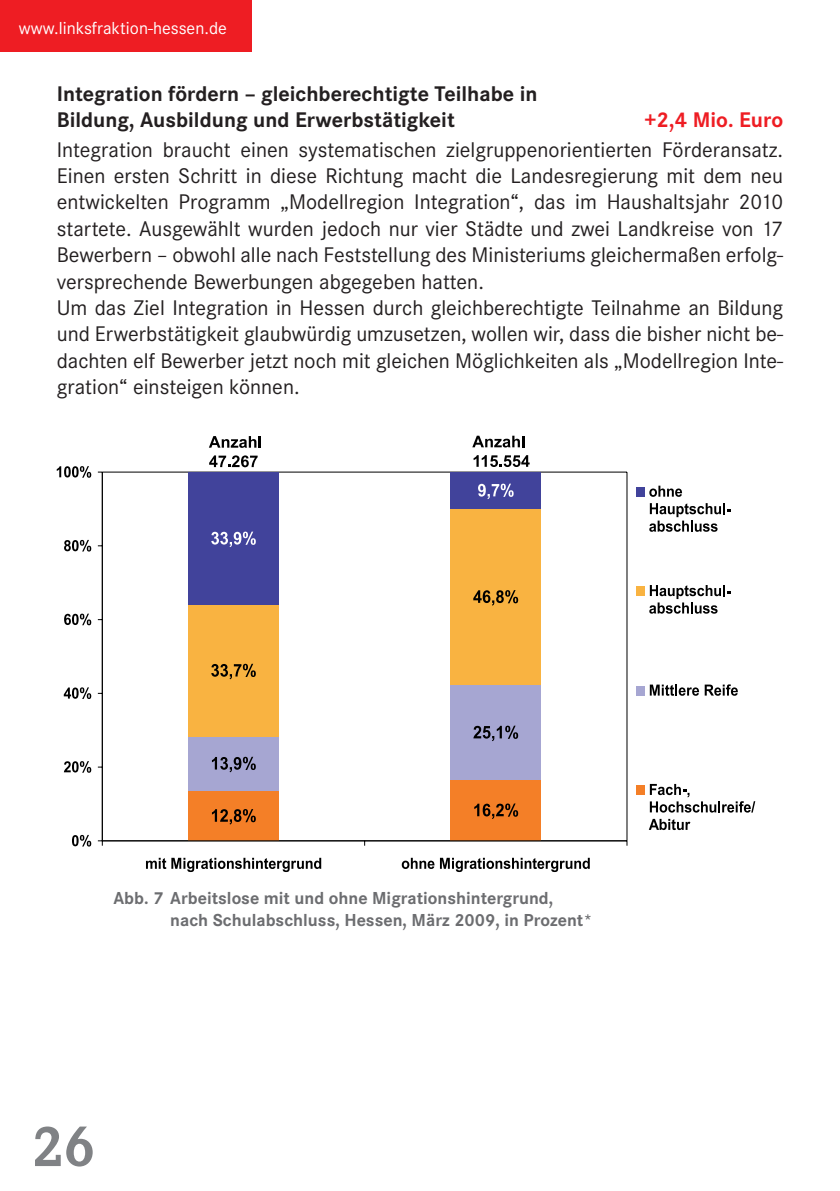
<style>
.page{position:relative;width:840px;height:1191px;background:#fff}
.page>*{position:absolute;margin:0;border:0;box-sizing:border-box;transform-origin:0 0}
.t1{font:700 60px "Corporate E";color:#808285}
.t2{font:22px/26.4px "Corporate S";color:#231f20}
.t3{font:700 22px/26.4px "Corporate S";color:#231f20}
.t4{font:700 22px "Corporate S";color:#ee1d23}
.t5{font:700 18px/21.6px "Corporate S";color:#6c6d70}
.t6{font:18px "Corporate S";color:#fff}
</style>
<div class="page">
<div style="left:0;top:0;width:251px;height:51px;background:#ee1d23"></div>
<svg style="left:209px;top:436px;width:52px;height:12px"></svg>
<svg style="left:209px;top:455px;width:48px;height:12px"></svg>
<svg style="left:472px;top:436px;width:52px;height:11px"></svg>
<svg style="left:473px;top:455px;width:56px;height:12px"></svg>
<hr style="left:102px;top:472px;width:524px;height:1px;background:#000">
<hr style="left:626px;top:472px;width:1px;height:369px;background:#000">
<div style="left:188px;top:790px;width:90px;height:51px;background:#f47f27"></div>
<div style="left:450px;top:779px;width:90px;height:62px;background:#f47f27"></div>
<div style="left:188px;top:736px;width:90px;height:54px;background:#a6a6d2"></div>
<div style="left:450px;top:685px;width:90px;height:94px;background:#a6a6d2"></div>
<div style="left:188px;top:604px;width:90px;height:132px;background:#f9b341"></div>
<div style="left:450px;top:508px;width:90px;height:177px;background:#f9b341"></div>
<div style="left:188px;top:472px;width:90px;height:132px;background:#41439b"></div>
<div style="left:450px;top:472px;width:90px;height:36px;background:#41439b"></div>
<hr style="left:102px;top:472px;width:1px;height:369px;background:#000">
<hr style="left:102px;top:840px;width:524px;height:1px;background:#000">
<svg style="left:98px;top:840px;width:5px;height:5px"></svg>
<svg style="left:212px;top:809px;width:44px;height:15px"></svg>
<svg style="left:474px;top:803px;width:44px;height:16px"></svg>
<svg style="left:212px;top:757px;width:44px;height:15px"></svg>
<svg style="left:473px;top:725px;width:45px;height:16px"></svg>
<svg style="left:211px;top:664px;width:45px;height:15px"></svg>
<svg style="left:473px;top:590px;width:45px;height:15px"></svg>
<svg style="left:211px;top:531px;width:45px;height:16px"></svg>
<svg style="left:478px;top:483px;width:35px;height:16px"></svg>
<svg style="left:72px;top:835px;width:19px;height:11px"></svg>
<svg style="left:64px;top:761px;width:27px;height:11px"></svg>
<svg style="left:64px;top:687px;width:27px;height:12px"></svg>
<svg style="left:64px;top:613px;width:27px;height:12px"></svg>
<svg style="left:64px;top:540px;width:27px;height:11px"></svg>
<svg style="left:57px;top:466px;width:34px;height:12px"></svg>
<svg style="left:146px;top:857px;width:175px;height:15px"></svg>
<svg style="left:401px;top:857px;width:188px;height:15px"></svg>
<div style="left:636px;top:487px;width:9px;height:9px;background:#41439b"></div>
<svg style="left:649px;top:485px;width:32px;height:12px"></svg>
<svg style="left:649px;top:503px;width:81px;height:29px"></svg>
<div style="left:636px;top:586px;width:9px;height:10px;background:#f9b341"></div>
<svg style="left:649px;top:585px;width:81px;height:28px"></svg>
<div style="left:636px;top:685px;width:9px;height:10px;background:#a6a6d2"></div>
<svg style="left:649px;top:684px;width:49px;height:12px"></svg>
<svg style="left:704px;top:684px;width:33px;height:12px"></svg>
<div style="left:636px;top:785px;width:9px;height:10px;background:#f47f27"></div>
<svg style="left:649px;top:784px;width:105px;height:28px"></svg>
<svg style="left:648px;top:819px;width:42px;height:11px"></svg>
<p class="t6" style="left:19px;top:18px;width:209px">www.linksfraktion-hessen.de</p>
<p class="t3" style="left:57px;top:81px;width:482px">Integration fördern – gleichberechtigte Teilhabe in<br>Bildung, Ausbildung und Erwerbstätigkeit</p>
<p class="t4" style="left:643px;top:107px;width:140px">+2,4 Mio. Euro</p>
<p class="t2" style="left:57px;top:136px;width:727px">Integration braucht einen systematischen zielgruppenorientierten Förderansatz.<br>Einen ersten Schritt in diese Richtung macht die Landesregierung mit dem neu entwickelten Programm „Modellregion Integration“, das im Haushaltsjahr 2010 startete. Ausgewählt wurden jedoch nur vier Städte und zwei Landkreise von 17<br>Bewerbern – obwohl alle nach Feststellung des Ministeriums gleichermaßen erfolg&shy;versprechende Bewerbungen abgegeben hatten.<br>Um das Ziel Integration in Hessen durch gleichberechtigte Teilnahme an Bildung und Erwerbstätigkeit glaubwürdig umzusetzen, wollen wir, dass die bisher nicht be&shy;dachten elf Bewerber jetzt noch mit gleichen Möglichkeiten als „Modellregion Inte&shy;gration“ einsteigen können.</p>
<p class="t5" style="left:170px;top:887px;width:423px;text-indent:-57px">Abb. 7 Arbeitslose mit und ohne Migrationshintergrund, nach Schulabschluss, Hessen, März 2009, in Prozent*</p>
<h1 class="t1" style="left:33px;top:1112px;width:64px">26</h1>
</div>
